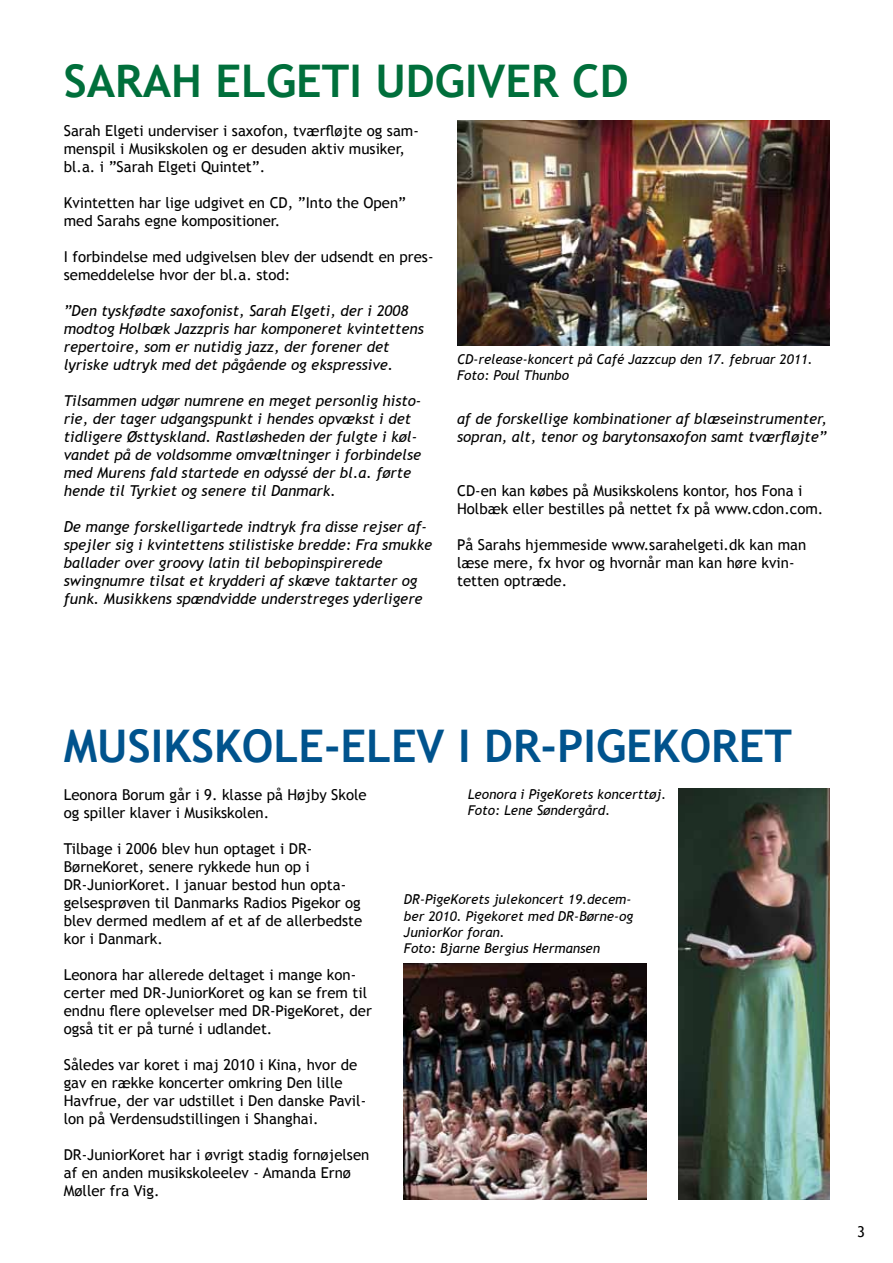
<style>
.page{position:relative;width:893px;height:1263px;background:#fff}
.page>*{position:absolute;margin:0;border:0;box-sizing:border-box;transform-origin:0 0}
.t1{font:700 45px "Trebuchet MS";color:#00538d}
.t2{font:700 45px "Trebuchet MS";color:#006f3b}
.t3{font:15px/18px "Trebuchet MS";color:#000}
.t4{font:italic 15px/18px "Trebuchet MS";color:#000}
.t5{font:italic 13.5px/16.2px "Trebuchet MS";color:#000}
</style>
<div class="page">
<img style="left:678px;top:789px;width:151px;height:410px">
<img style="left:404px;top:963px;width:242px;height:236px">
<img style="left:457px;top:121px;width:372px;height:225px">
<h1 class="t2" style="left:64px;top:53px;width:561px">SARAH ELGETI UDGIVER CD</h1>
<p class="t3" style="left:64px;top:122px;width:357px">Sarah Elgeti underviser i saxofon, tværfløjte og sam&shy;menspil i Musikskolen og er desuden aktiv musiker, bl.a. i ”Sarah Elgeti Quintet”.</p>
<p class="t3" style="left:64px;top:194px;width:344px">Kvintetten har lige udgivet en CD, ”Into the Open” med Sarahs egne kompositioner.</p>
<p class="t3" style="left:64px;top:248px;width:371px">I forbindelse med udgivelsen blev der udsendt en pres&shy;semeddelelse hvor der bl.a. stod:</p>
<p class="t4" style="left:64px;top:302px;width:361px">”Den tyskfødte saxofonist, Sarah Elgeti, der i 2008 modtog Holbæk Jazzpris har komponeret kvintettens repertoire, som er nutidig jazz, der forener det lyriske udtryk med det pågående og ekspressive.</p>
<p class="t4" style="left:64px;top:392px;width:359px">Tilsammen udgør numrene en meget personlig histo&shy;rie, der tager udgangspunkt i hendes opvækst i det tidligere Østtyskland. Rastløsheden der fulgte i køl&shy;vandet på de voldsomme omvæltninger i forbindelse med Murens fald startede en odyssé der bl.a. førte hende til Tyrkiet og senere til Danmark.</p>
<p class="t4" style="left:64px;top:518px;width:370px">De mange forskelligartede indtryk fra disse rejser af&shy;spejler sig i kvintettens stilistiske bredde: Fra smukke ballader over groovy latin til bebopinspirerede swingnumre tilsat et krydderi af skæve taktarter og funk. Musikkens spændvidde understreges yderligere</p>
<p class="t5" style="left:457px;top:351px;width:357px">CD-release-koncert på Café Jazzcup den 17. februar 2011.<br>Foto: Poul Thunbo</p>
<p class="t4" style="left:457px;top:410px;width:371px">af de forskellige kombinationer af blæseinstrumenter, sopran, alt, tenor og barytonsaxofon samt tværfløjte”</p>
<p class="t3" style="left:457px;top:482px;width:368px">CD-en kan købes på Musikskolens kontor, hos Fona i<br>Holbæk eller bestilles på nettet fx på www.cdon.com.</p>
<p class="t3" style="left:457px;top:536px;width:351px">På Sarahs hjemmeside www.sarahelgeti.dk kan man læse mere, fx hvor og hvornår man kan høre kvin&shy;tetten optræde.</p>
<h1 class="t1" style="left:64px;top:718px;width:730px">MUSIKSKOLE-ELEV I DR-PIGEKORET</h1>
<p class="t5" style="left:468px;top:786px;width:200px">Leonora i PigeKorets koncerttøj.<br>Foto: Lene Søndergård.</p>
<p class="t3" style="left:64px;top:786px;width:304px">Leonora Borum går i 9. klasse på Højby Skole og spiller klaver i Musikskolen.</p>
<p class="t3" style="left:64px;top:840px;width:300px">Tilbage i 2006 blev hun optaget i DR-BørneKoret, senere rykkede hun op i DR-JuniorKoret. I januar bestod hun opta&shy;gelsesprøven til Danmarks Radios Pigekor og blev dermed medlem af et af de allerbedste kor i Danmark.</p>
<p class="t3" style="left:64px;top:966px;width:310px">Leonora har allerede deltaget i mange kon&shy;certer med DR-JuniorKoret og kan se frem til endnu flere oplevelser med DR-PigeKoret, der også tit er på turné i udlandet.</p>
<p class="t3" style="left:64px;top:1056px;width:304px">Således var koret i maj 2010 i Kina, hvor de gav en række koncerter omkring Den lille Havfrue, der var udstillet i Den danske Pavil&shy;lon på Verdensudstillingen i Shanghai.</p>
<p class="t3" style="left:64px;top:1146px;width:307px">DR-JuniorKoret har i øvrigt stadig fornøjelsen af en anden musikskoleelev - Amanda Ernø<br>Møller fra Vig.</p>
<p class="t5" style="left:404px;top:892px;width:231px">DR-PigeKorets julekoncert 19.decem&shy;ber 2010. Pigekoret med DR-Børne-og<br>JuniorKor foran.<br>Foto: Bjarne Bergius Hermansen</p>
<p class="t3" style="left:857px;top:1222px;width:9px">3</p>
</div>
